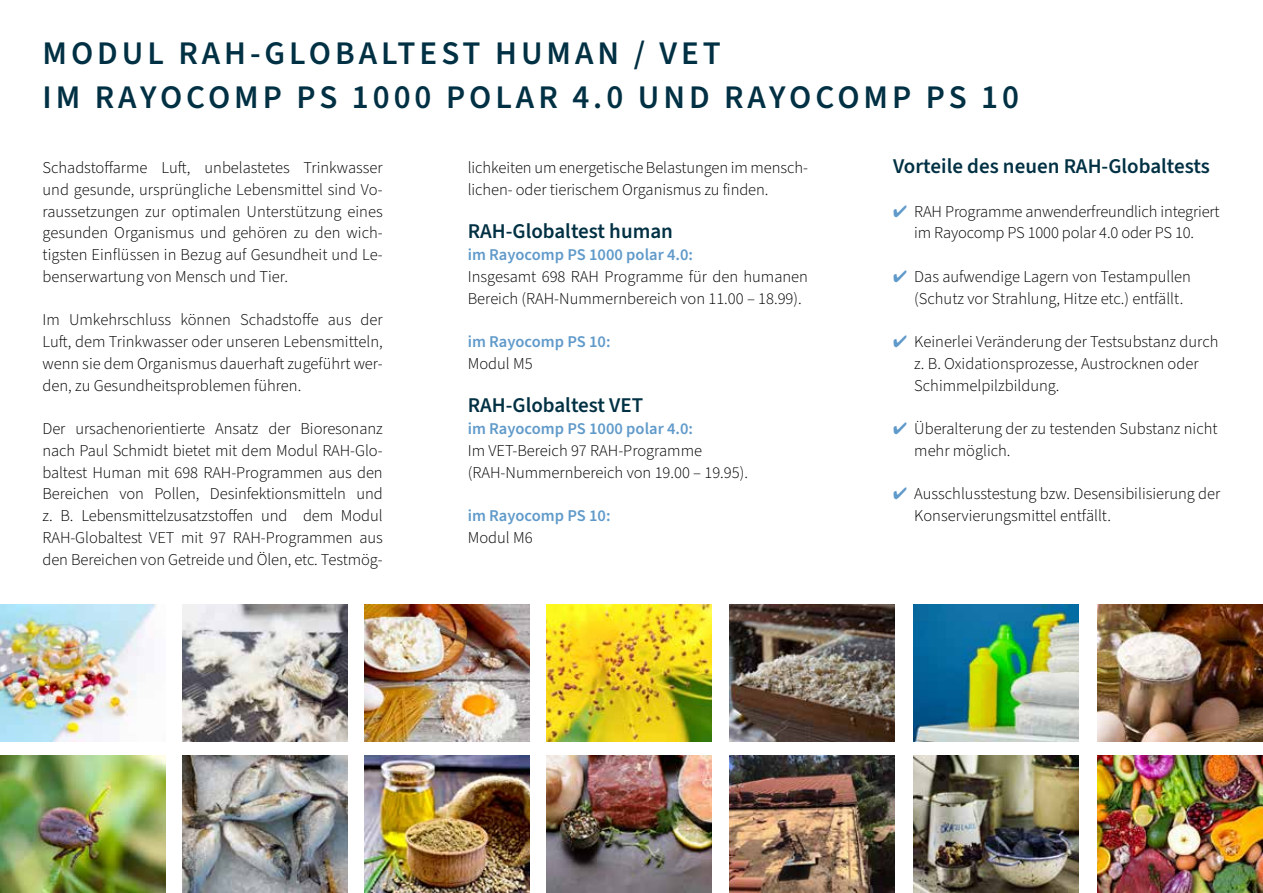
<style>
.page{position:relative;width:1263px;height:893px;background:#fff}
.page>*{position:absolute;margin:0;border:0;box-sizing:border-box;transform-origin:0 0}
.t1{font:600 33px/43.5px "Source Sans 3";letter-spacing:.12em;color:#003043}
.t2{font:600 21px "Source Sans 3";color:#003043}
.t3{font:300 16.5px/21.8px "Source Sans 3";color:#000}
.t4{font:600 16.5px "Source Sans 3";color:#609aca}
.s1{color:#609aca}
</style>
<div class="page">
<img style="left:547px;top:605px;width:165px;height:137px">
<img style="left:364px;top:756px;width:166px;height:137px">
<img style="left:547px;top:756px;width:165px;height:137px">
<img style="left:0;top:605px;width:156px;height:137px">
<img style="left:0;top:756px;width:165px;height:137px">
<img style="left:364px;top:605px;width:166px;height:137px">
<img style="left:182px;top:605px;width:165px;height:137px">
<img style="left:182px;top:756px;width:165px;height:137px">
<img style="left:729px;top:605px;width:165px;height:137px">
<img style="left:913px;top:605px;width:165px;height:137px">
<img style="left:1098px;top:605px;width:165px;height:137px">
<img style="left:729px;top:756px;width:165px;height:137px">
<img style="left:913px;top:756px;width:165px;height:137px">
<img style="left:1098px;top:756px;width:165px;height:137px">
<h1 class="t1" style="left:43px;top:33px;width:978px">MODUL RAH-GLOBALTEST HUMAN / VET<br>IM RAYOCOMP PS 1000 POLAR 4.0 UND RAYOCOMP PS 10</h1>
<p class="t3" style="left:43px;top:157px;width:342px;text-align:justify">Schadstoffarme Luft, unbelastetes Trinkwasser und gesunde, ursprüngliche Lebensmittel sind Vo&shy;raussetzungen zur optimalen Unterstützung eines gesunden Organismus und gehören zu den wich&shy;tigsten Einflüssen in Bezug auf Gesundheit und Le&shy;benserwartung von Mensch und Tier.</p>
<p class="t3" style="left:43px;top:309px;width:342px;text-align:justify">Im Umkehrschluss können Schadstoffe aus der Luft, dem Trinkwasser oder unseren Lebensmitteln, wenn sie dem Organismus dauerhaft zugeführt wer&shy;den, zu Gesundheitsproblemen führen.</p>
<p class="t3" style="left:43px;top:418px;width:342px;text-align:justify">Der ursachenorientierte Ansatz der Bioresonanz nach Paul Schmidt bietet mit dem Modul RAH-Glo&shy;baltest Human mit 698 RAH-Programmen aus den Bereichen von Pollen, Desinfektionsmitteln und z. B. Lebensmittelzusatzstoffen und dem Modul RAH-Globaltest VET mit 97 RAH-Programmen aus den Bereichen von Getreide und Ölen, etc. Testmög-</p>
<p class="t3" style="left:468px;top:157px;width:342px">lichkeiten um energetische Belastungen im mensch&shy;lichen- oder tierischem Organismus zu finden.</p>
<p class="t2" style="left:468px;top:217px;width:207px">RAH-Globaltest human</p>
<p class="t4" style="left:468px;top:244px;width:227px">im Rayocomp PS 1000 polar 4.0:</p>
<p class="t3" style="left:468px;top:266px;width:342px">Insgesamt 698 RAH Programme für den humanen<br>Bereich (RAH-Nummernbereich von 11.00 – 18.99).</p>
<p class="t4" style="left:468px;top:331px;width:144px">im Rayocomp PS 10:</p>
<p class="t3" style="left:468px;top:353px;width:66px">Modul M5</p>
<p class="t2" style="left:468px;top:391px;width:177px">RAH-Globaltest VET</p>
<p class="t4" style="left:468px;top:418px;width:227px">im Rayocomp PS 1000 polar 4.0:</p>
<p class="t3" style="left:468px;top:440px;width:282px">Im VET-Bereich 97 RAH-Programme (RAH-Nummernbereich von 19.00 – 19.95).</p>
<p class="t4" style="left:468px;top:505px;width:144px">im Rayocomp PS 10:</p>
<p class="t3" style="left:468px;top:527px;width:66px">Modul M6</p>
<p class="t2" style="left:893px;top:152px;width:318px">Vorteile des neuen RAH-Globaltests</p>
<p class="t3" style="left:893px;top:201px;width:328px;text-align:center"><span class="s1">✔</span> RAH Programme anwenderfreundlich integriert im Rayocomp PS 1000 polar 4.0 oder PS 10.</p>
<p class="t3" style="left:914px;top:266px;width:278px;text-indent:-21px"><span class="s1">✔</span> Das aufwendige Lagern von Testampullen (Schutz vor Strahlung, Hitze etc.) entfällt.</p>
<p class="t3" style="left:914px;top:331px;width:306px;text-indent:-21px"><span class="s1">✔</span> Keinerlei Veränderung der Testsubstanz durch z. B. Oxidationsprozesse, Austrocknen oder<br>Schimmelpilzbildung.</p>
<p class="t3" style="left:914px;top:418px;width:305px;text-indent:-21px"><span class="s1">✔</span> Überalterung der zu testenden Substanz nicht mehr möglich.</p>
<p class="t3" style="left:914px;top:483px;width:308px;text-indent:-21px"><span class="s1">✔</span> Ausschlusstestung bzw. Desensibilisierung der<br>Konservierungsmittel entfällt.</p>
</div>
